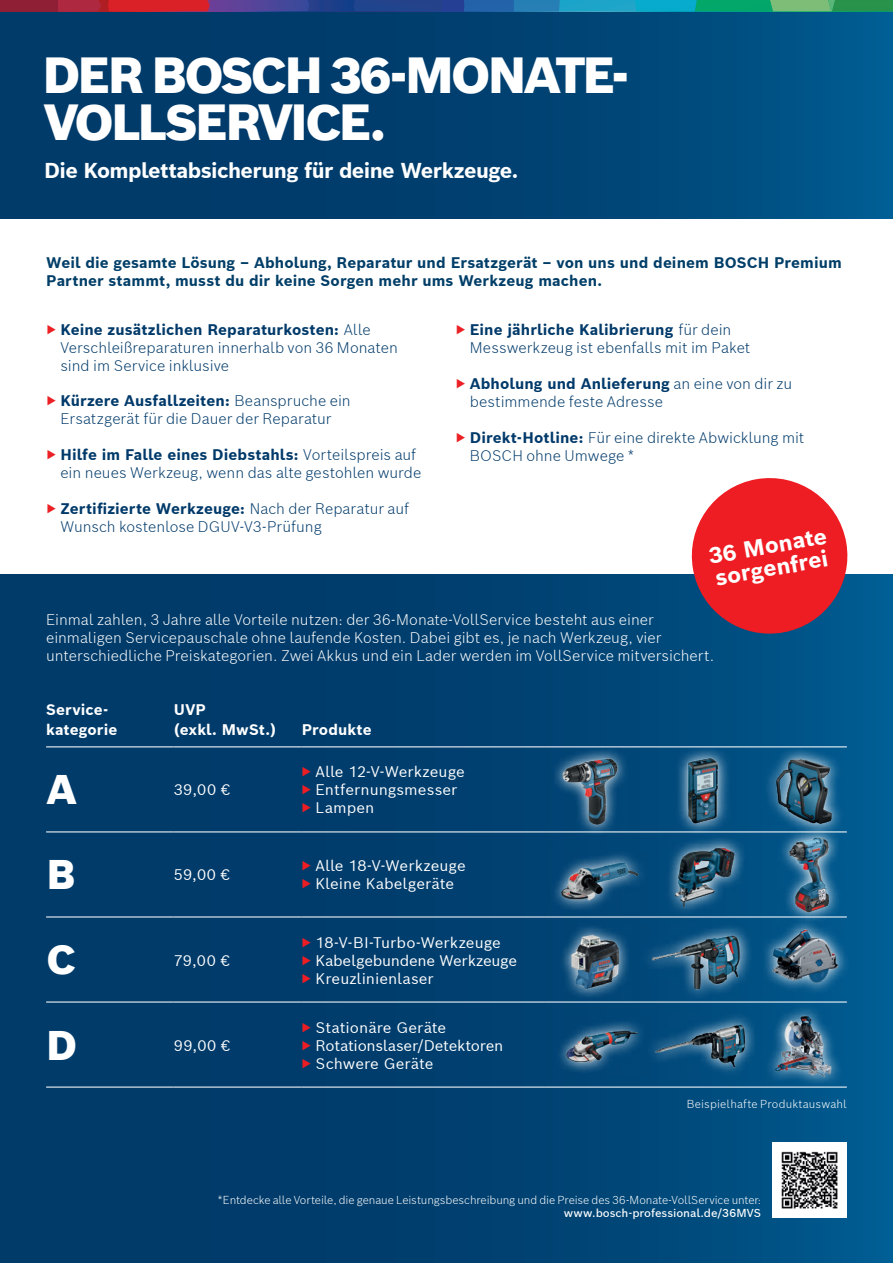
<style>
.page{position:relative;width:893px;height:1263px;background:#fff}
.page>*{position:absolute;margin:0;border:0;box-sizing:border-box;transform-origin:0 0}
.Headline{font:900 49.5px/47.1px "Bosch Sans";letter-spacing:-.055em;color:#fff}
.t1{font:900 40.35px "Bosch Sans";color:#fff}
.t2{font:700 22.5px "Bosch Sans";color:#fff}
.Headline-2{font:700 21px "Bosch Sans";letter-spacing:-.025em;color:#fff}
.t3{font:300 15px/18px "Bosch Sans";color:#003a6a}
.t4{font:300 15px/18px "Bosch Sans";color:#fff}
.t5{font:15px/18px "Bosch Sans";color:#fff}
.t6{font:700 15px/18px "Bosch Sans";letter-spacing:.005em;color:#003e68}
.t7{font:700 15px/19.5px "Bosch Sans";letter-spacing:.005em;color:#fff}
.Table_Bullet_Copy_7{font:300 11.25px/13.5px "Bosch Sans";letter-spacing:-.005em;color:#fff;text-align:right}
.s1{color:#eb2024}
.s2{font-weight:700}
.s3{font-weight:300;color:#ee1d23}
.s4{font-weight:500}
</style>
<div class="page">
<div style="left:0;top:0;width:893px;height:1263px;background:linear-gradient(to right,#013462,#015487)"></div>
<div style="left:0;top:219px;width:893px;height:354px;background:#fff"></div>
<svg style="left:550px;top:747px;width:79px;height:89px;background:#0c4d7b"></svg>
<img style="left:562px;top:758px;width:56px;height:67px">
<svg style="left:675px;top:747px;width:56px;height:87px;background:#175b89"></svg>
<img style="left:684px;top:755px;width:36px;height:70px">
<div style="left:764px;top:747px;width:80px;height:89px;background:#015184"></div>
<img style="left:768px;top:749px;width:84px;height:83px">
<div style="left:549px;top:850px;width:100px;height:62px;background:#014879"></div>
<img style="left:553px;top:832px;width:85px;height:169px">
<svg style="left:663px;top:835px;width:84px;height:83px"></svg>
<img style="left:668px;top:834px;width:70px;height:82px">
<svg style="left:777px;top:825px;width:65px;height:91px"></svg>
<img style="left:767px;top:832px;width:85px;height:83px">
<svg style="left:559px;top:923px;width:72px;height:77px;background:#2f5b7c"></svg>
<svg style="left:641px;top:923px;width:112px;height:77px;background:#044e7f"></svg>
<img style="left:649px;top:933px;width:96px;height:60px">
<div style="left:761px;top:917px;width:89px;height:77px;background:linear-gradient(to right,#045385,#065d91)"></div>
<img style="left:767px;top:920px;width:85px;height:81px">
<svg style="left:555px;top:1018px;width:90px;height:57px"></svg>
<img style="left:567px;top:1021px;width:71px;height:53px">
<svg style="left:645px;top:1013px;width:112px;height:65px;background:#034d7f"></svg>
<img style="left:651px;top:1020px;width:98px;height:52px">
<svg style="left:763px;top:1004px;width:80px;height:84px;background:#0c5b8d"></svg>
<img style="left:767px;top:1014px;width:85px;height:64px">
<svg style="left:686px;top:478px;width:168px;height:162px;background:#ca4551"></svg>
<div style="left:0;top:0;width:58px;height:11px;background:#8f1f35"></div>
<svg style="left:58px;top:0;width:835px;height:11px;background:#486a81"></svg>
<img style="left:772px;top:1142px;width:75px;height:75px">
<hr style="left:46px;top:746px;width:128px;height:1px;background:#fff">
<hr style="left:174px;top:746px;width:127px;height:1px;background:#fff">
<hr style="left:301px;top:746px;width:244px;height:1px;background:#fff">
<hr style="left:545px;top:746px;width:302px;height:1px;background:#fff">
<hr style="left:46px;top:831px;width:128px;height:1px;background:#fff">
<hr style="left:174px;top:831px;width:127px;height:1px;background:#fff">
<hr style="left:301px;top:831px;width:244px;height:1px;background:#fff">
<hr style="left:545px;top:831px;width:302px;height:1px;background:#fff">
<hr style="left:46px;top:916px;width:128px;height:1px;background:#fff">
<hr style="left:174px;top:916px;width:127px;height:1px;background:#fff">
<hr style="left:301px;top:916px;width:244px;height:1px;background:#fff">
<hr style="left:545px;top:916px;width:302px;height:1px;background:#fff">
<hr style="left:46px;top:1001px;width:128px;height:1px;background:#fff">
<hr style="left:174px;top:1001px;width:127px;height:1px;background:#fff">
<hr style="left:301px;top:1001px;width:244px;height:1px;background:#fff">
<hr style="left:545px;top:1001px;width:302px;height:1px;background:#fff">
<hr style="left:46px;top:1086px;width:128px;height:1px;background:#fff">
<hr style="left:174px;top:1086px;width:127px;height:1px;background:#fff">
<hr style="left:301px;top:1086px;width:244px;height:1px;background:#fff">
<hr style="left:545px;top:1086px;width:302px;height:1px;background:#fff">
<p class="Headline" style="left:42px;top:52px;width:587px">DER BOSCH 36-MONATE-<br>VOLLSERVICE.</p>
<p class="Headline-2" style="left:44px;top:156px;width:476px">Die Komplettabsicherung für deine Werkzeuge.</p>
<p class="t6" style="left:46px;top:253px;width:797px">Weil die gesamte Lösung – Abholung, Reparatur und Ersatzgerät – von uns und deinem BOSCH Premium<br>Partner stammt, musst du dir keine Sorgen mehr ums Werkzeug machen.</p>
<p class="t3" style="left:60px;top:320px;width:339px;text-indent:-14px"><span class="s1">▶</span> <span class="s2">Keine zusätzlichen Reparaturkosten:</span> Alle<br>Verschleißreparaturen innerhalb von 36 Monaten sind im Service inklusive</p>
<p class="t3" style="left:46px;top:391px;width:306px;text-align:center"><span class="s1">▶</span> <span class="s2">Kürzere Ausfallzeiten:</span> Beanspruche ein<br>Ersatzgerät für die Dauer der Reparatur</p>
<p class="t3" style="left:60px;top:445px;width:362px;text-indent:-14px"><span class="s1">▶</span> <span class="s2">Hilfe im Falle eines Diebstahls:</span> Vorteilspreis auf ein neues Werkzeug, wenn das alte gestohlen wurde</p>
<p class="t3" style="left:60px;top:499px;width:350px;text-indent:-14px"><span class="s1">▶</span> <span class="s2">Zertifizierte Werkzeuge:</span> Nach der Reparatur auf<br>Wunsch kostenlose DGUV-V3-Prüfung</p>
<p class="t3" style="left:470px;top:320px;width:282px;text-indent:-14px"><span class="s1">▶</span> <span class="s2">Eine jährliche Kalibrierung</span> für dein<br>Messwerkzeug ist ebenfalls mit im Paket</p>
<p class="t3" style="left:470px;top:374px;width:324px;text-indent:-14px"><span class="s1">▶</span> <span class="s2">Abholung und Anlieferung</span> an eine von dir zu bestimmende feste Adresse</p>
<p class="t3" style="left:470px;top:428px;width:336px;text-indent:-14px"><span class="s1">▶</span> <span class="s2">Direkt-Hotline:</span> Für eine direkte Abwicklung mit<br>BOSCH ohne Umwege *</p>
<p class="t2" style="left:706px;top:541px;width:121px;rotate:-10deg">36 Monate</p>
<p class="t2" style="left:713px;top:563px;width:116px;rotate:-10deg">sorgenfrei</p>
<p class="t4" style="left:46px;top:610px;width:670px">Einmal zahlen, 3 Jahre alle Vorteile nutzen: der 36-Monate-VollService besteht aus einer einmaligen Servicepauschale ohne laufende Kosten. Dabei gibt es, je nach Werkzeug, vier unterschiedliche Preiskategorien. Zwei Akkus und ein Lader werden im VollService mitversichert.</p>
<p class="t7" style="left:46px;top:700px;width:73px">Service&shy;kategorie</p>
<p class="t7" style="left:174px;top:700px;width:104px">UVP<br>(exkl. MwSt.)</p>
<p class="t1" style="left:46px;top:763px;width:32px">A</p>
<p class="t5" style="left:174px;top:780px;width:58px">39,00 €</p>
<p class="t7" style="left:302px;top:720px;width:71px">Produkte</p>
<p class="t5" style="left:301px;top:762px;width:165px"><span class="s3">▶</span> Alle 12-V-Werkzeuge</p>
<p class="t5" style="left:301px;top:780px;width:158px"><span class="s3">▶</span> Entfernungsmesser</p>
<p class="t5" style="left:301px;top:798px;width:75px"><span class="s3">▶</span> Lampen</p>
<p class="t1" style="left:46px;top:848px;width:31px">B</p>
<p class="t1" style="left:46px;top:933px;width:31px">C</p>
<p class="t1" style="left:46px;top:1018px;width:33px">D</p>
<p class="t5" style="left:174px;top:865px;width:58px">59,00 €</p>
<p class="t5" style="left:301px;top:856px;width:166px"><span class="s3">▶</span> Alle 18-V-Werkzeuge <span class="s3">▶</span> Kleine Kabelgeräte</p>
<p class="t5" style="left:174px;top:950px;width:58px">79,00 €</p>
<p class="t5" style="left:174px;top:1035px;width:58px">99,00 €</p>
<p class="t5" style="left:301px;top:932px;width:217px"><span class="s3">▶</span> 18-V-BI-Turbo-Werkzeuge<br><span class="s3">▶</span> Kabelgebundene Werkzeuge <span class="s3">▶</span> Kreuzlinienlaser</p>
<p class="t5" style="left:301px;top:1017px;width:204px"><span class="s3">▶</span> Stationäre Geräte<br><span class="s3">▶</span> Rotationslaser/Detektoren <span class="s3">▶</span> Schwere Geräte</p>
<p class="Table_Bullet_Copy_7" style="left:687px;top:1097px;width:161px">Beispielhafte Produktauswahl</p>
<p class="Table_Bullet_Copy_7" style="left:218px;top:1192px;width:545px">*Entdecke alle Vorteile, die genaue Leistungsbeschreibung und die Preise des 36-Monate-VollService unter: <span class="s4">www.bosch-professional.de/36MVS</span></p>
</div>
